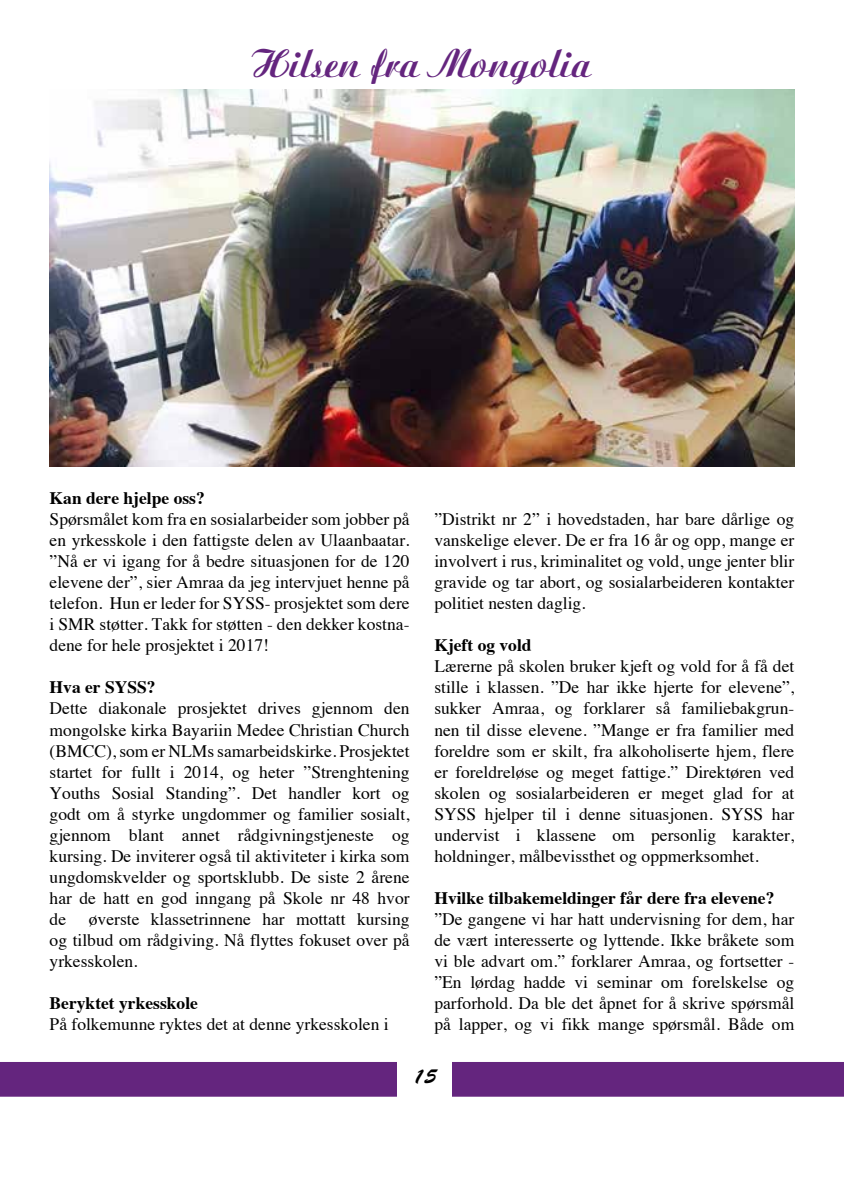
<style>
.page{position:relative;width:844px;height:1191px;background:#fff}
.page>*{position:absolute;margin:0;border:0;box-sizing:border-box;transform-origin:0 0}
.t1{font:42px "Ariston Bld";color:#64257e}
.t2{font:21px "Brush Script Std";color:#000}
.t3{font:17.5px/21px "Times";color:#000;text-align:justify}
.t4{font:700 17.5px "Times";color:#000}
</style>
<div class="page">
<div style="left:0;top:1062px;width:843px;height:34px;background:#64257e"></div>
<div style="left:397px;top:1042px;width:54px;height:67px;background:#fff"></div>
<img style="left:50px;top:89px;width:744px;height:377px">
<h1 class="t1" style="left:249px;top:35px;width:344px">Hilsen fra Mongolia</h1>
<p class="t4" style="left:50px;top:482px;width:157px">Kan dere hjelpe oss?</p>
<p class="t3" style="left:50px;top:507px;width:361px">Spørsmålet kom fra en sosialarbeider som jobber på en yrkesskole i den fattigste delen av Ulaanbaatar. ”Nå er vi igang for å bedre situasjonen for de 120 elevene der”, sier Amraa da jeg intervjuet henne på telefon. Hun er leder for SYSS- prosjektet som dere i SMR støtter. Takk for støtten - den dekker kostna&shy;dene for hele prosjektet i 2017!</p>
<p class="t4" style="left:50px;top:671px;width:107px">Hva er SYSS?</p>
<p class="t3" style="left:50px;top:696px;width:361px">Dette diakonale prosjektet drives gjennom den mongolske kirka Bayariin Medee Christian Church (BMCC), som er NLMs samarbeidskirke. Prosjektet startet for fullt i 2014, og heter ”Strenghtening Youths Sosial Standing”. Det handler kort og godt om å styrke ungdommer og familier sosialt, gjennom blant annet rådgivningstjeneste og kursing. De inviterer også til aktiviteter i kirka som ungdomskvelder og sportsklubb. De siste 2 årene har de hatt en god inngang på Skole nr 48 hvor de</p>
<p class="t3" style="left:50px;top:906px;width:361px;text-indent:39px">øverste klassetrinnene har mottatt kursing og tilbud om rådgiving. Nå flyttes fokuset over på yrkesskolen.</p>
<p class="t4" style="left:50px;top:986px;width:150px">Beryktet yrkesskole</p>
<p class="t3" style="left:50px;top:1011px;width:340px">På folkemunne ryktes det at denne yrkesskolen i</p>
<p class="t3" style="left:434px;top:507px;width:361px">”Distrikt nr 2” i hovedstaden, har bare dårlige og vanskelige elever. De er fra 16 år og opp, mange er involvert i rus, kriminalitet og vold, unge jenter blir gravide og tar abort, og sosialarbeideren kontakter politiet nesten daglig.</p>
<p class="t4" style="left:434px;top:629px;width:99px">Kjeft og vold</p>
<p class="t3" style="left:434px;top:654px;width:361px">Lærerne på skolen bruker kjeft og vold for å få det stille i klassen. ”De har ikke hjerte for elevene”, sukker Amraa, og forklarer så familiebakgrun&shy;nen til disse elevene. ”Mange er fra familier med foreldre som er skilt, fra alkoholiserte hjem, flere er foreldreløse og meget fattige.” Direktøren ved skolen og sosialarbeideren er meget glad for at SYSS hjelper til i denne situasjonen. SYSS har undervist i klassene om personlig karakter, holdninger, målbevissthet og oppmerksomhet.</p>
<p class="t4" style="left:434px;top:881px;width:341px">Hvilke tilbakemeldinger får dere fra elevene?</p>
<p class="t3" style="left:434px;top:906px;width:361px">”De gangene vi har hatt undervisning for dem, har de vært interesserte og lyttende. Ikke bråkete som vi ble advart om.” forklarer Amraa, og fortsetter - ”En lørdag hadde vi seminar om forelskelse og parforhold. Da ble det åpnet for å skrive spørsmål på lapper, og vi fikk mange spørsmål. Både om</p>
<p class="t2" style="left:412px;top:1064px;width:25px">15</p>
</div>
